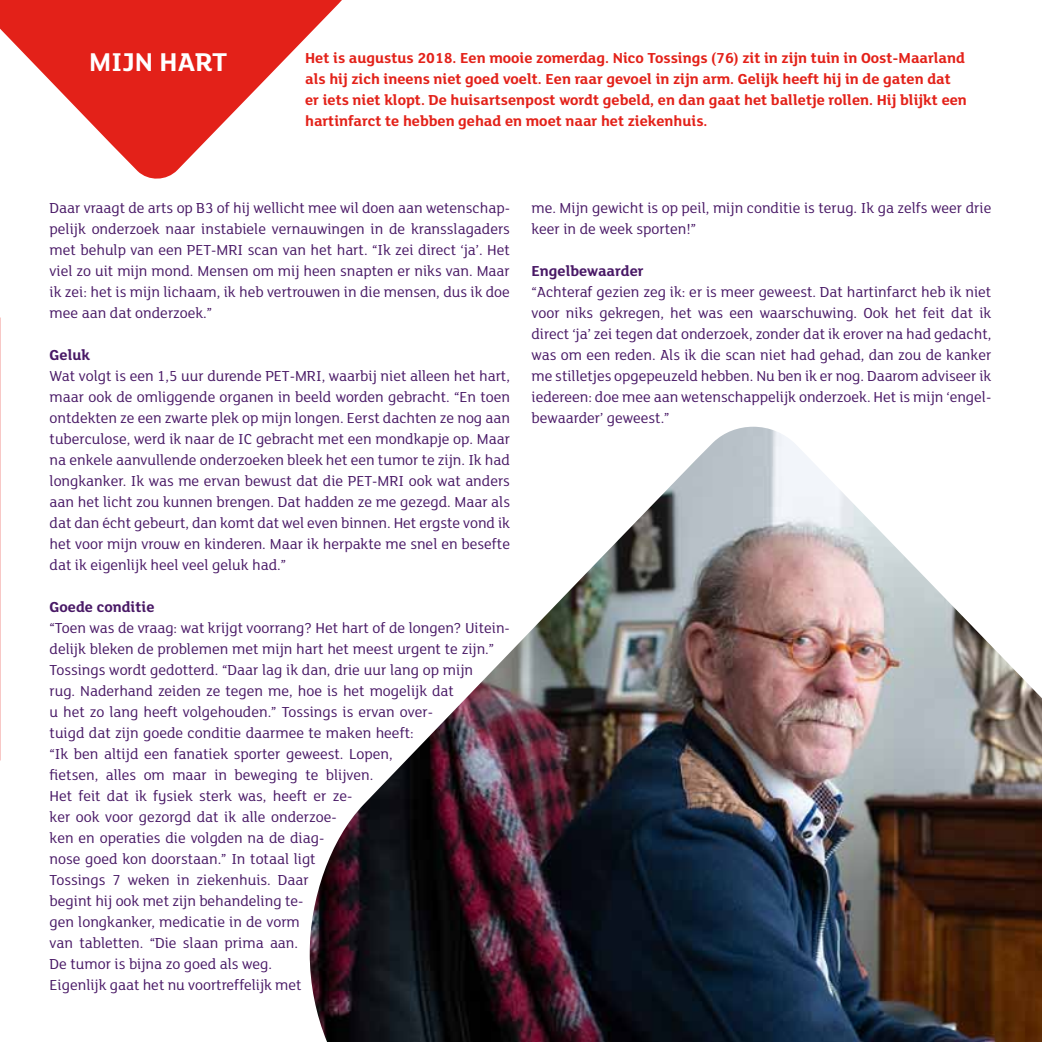
<style>
.page{position:relative;width:1042px;height:1042px;background:#fff}
.page>*{position:absolute;margin:0;border:0;box-sizing:border-box;transform-origin:0 0}
.t1{font:700 28px "FS Lola";color:#fff}
.t2{font:15.75px/21px "FS Lola";color:#491966;text-align:justify}
.t3{font:700 15.75px/21px "FS Lola";color:#e32119}
.t4{font:700 15.75px "FS Lola";color:#491966}
</style>
<div class="page">
<svg style="left:0;top:0;width:342px;height:179px;fill:#e32119"></svg>
<img style="left:310px;top:427px;width:732px;height:615px">
<h1 class="t1" style="left:89px;top:42px;width:88px">mijnhart</h1>
<p class="t3" style="left:305px;top:46px;width:663px">Het is augustus 2018. Een mooie zomerdag. Nico Tossings (76) zit in zijn tuin in Oost-Maarland als hij zich ineens niet goed voelt. Een raar gevoel in zijn arm. Gelijk heeft hij in de gaten dat er iets niet klopt. De huisartsenpost wordt gebeld, en dan gaat het balletje rollen. Hij blijkt een hartinfarct te hebben gehad en moet naar het ziekenhuis.</p>
<p class="t2" style="left:50px;top:196px;width:462px">Daar vraagt de arts op B3 of hij wellicht mee wil doen aan wetenschap&shy;pelijk onderzoek naar instabiele vernauwingen in de kransslagaders met behulp van een PET-MRI scan van het hart. “Ik zei direct ‘ja’. Het viel zo uit mijn mond. Mensen om mij heen snapten er niks van. Maar ik zei: het is mijn lichaam, ik heb vertrouwen in die mensen, dus ik doe mee aan dat onderzoek.”</p>
<p class="t4" style="left:50px;top:344px;width:42px">Geluk</p>
<p class="t2" style="left:50px;top:364px;width:462px">Wat volgt is een 1,5 uur durende PET-MRI, waarbij niet alleen het hart, maar ook de omliggende organen in beeld worden gebracht. “En toen ontdekten ze een zwarte plek op mijn longen. Eerst dachten ze nog aan tuberculose, werd ik naar de IC gebracht met een mondkapje op. Maar na enkele aanvullende onderzoeken bleek het een tumor te zijn. Ik had longkanker. Ik was me ervan bewust dat die PET-MRI ook wat anders aan het licht zou kunnen brengen. Dat hadden ze me gezegd. Maar als dat dan écht gebeurt, dan komt dat wel even binnen. Het ergste vond ik het voor mijn vrouw en kinderen. Maar ik herpakte me snel en besefte dat ik eigenlijk heel veel geluk had.”</p>
<p class="t4" style="left:50px;top:596px;width:106px">Goede conditie</p>
<p class="t2" style="left:50px;top:616px;width:462px;text-align:left">“Toen was de vraag: wat krijgt voorrang? Het hart of de longen? Uitein&shy;delijk bleken de problemen met mijn hart het meest urgent te zijn.” Tossings wordt gedotterd. “Daar lag ik dan, drie uur lang op mijn<br>rug. Naderhand zeiden ze tegen me, hoe is het mogelijk dat<br>u het zo lang heeft volgehouden.” Tossings is ervan over-<br>tuigd dat zijn goede conditie daarmee te maken heeft:<br>“Ik ben altijd een fanatiek sporter geweest. Lopen,<br>fietsen, alles om maar in beweging te blijven.<br>Het feit dat ik fysiek sterk was, heeft er ze-<br>ker ook voor gezorgd dat ik alle onderzoe-<br>ken en operaties die volgden na de diag-<br>nose goed kon doorstaan.” In totaal ligt<br>Tossings 7 weken in ziekenhuis. Daar<br>begint hij ook met zijn behandeling te-<br>gen longkanker, medicatie in de vorm<br>van tabletten. “Die slaan prima aan.<br>De tumor is bijna zo goed als weg.<br>Eigenlijk gaat het nu voortreffelijk met</p>
<p class="t2" style="left:531px;top:196px;width:461px">me. Mijn gewicht is op peil, mijn conditie is terug. Ik ga zelfs weer drie keer in de week sporten!”</p>
<p class="t4" style="left:531px;top:260px;width:114px">Engelbewaarder</p>
<p class="t2" style="left:531px;top:280px;width:461px">“Achteraf gezien zeg ik: er is meer geweest. Dat hartinfarct heb ik niet voor niks gekregen, het was een waarschuwing. Ook het feit dat ik direct ‘ja’ zei tegen dat onderzoek, zonder dat ik erover na had gedacht, was om een reden. Als ik die scan niet had gehad, dan zou de kanker me stilletjes opgepeuzeld hebben. Nu ben ik er nog. Daarom adviseer ik iedereen: doe mee aan wetenschappelijk onderzoek. Het is mijn ‘engel&shy;bewaarder’ geweest.”</p>
</div>
